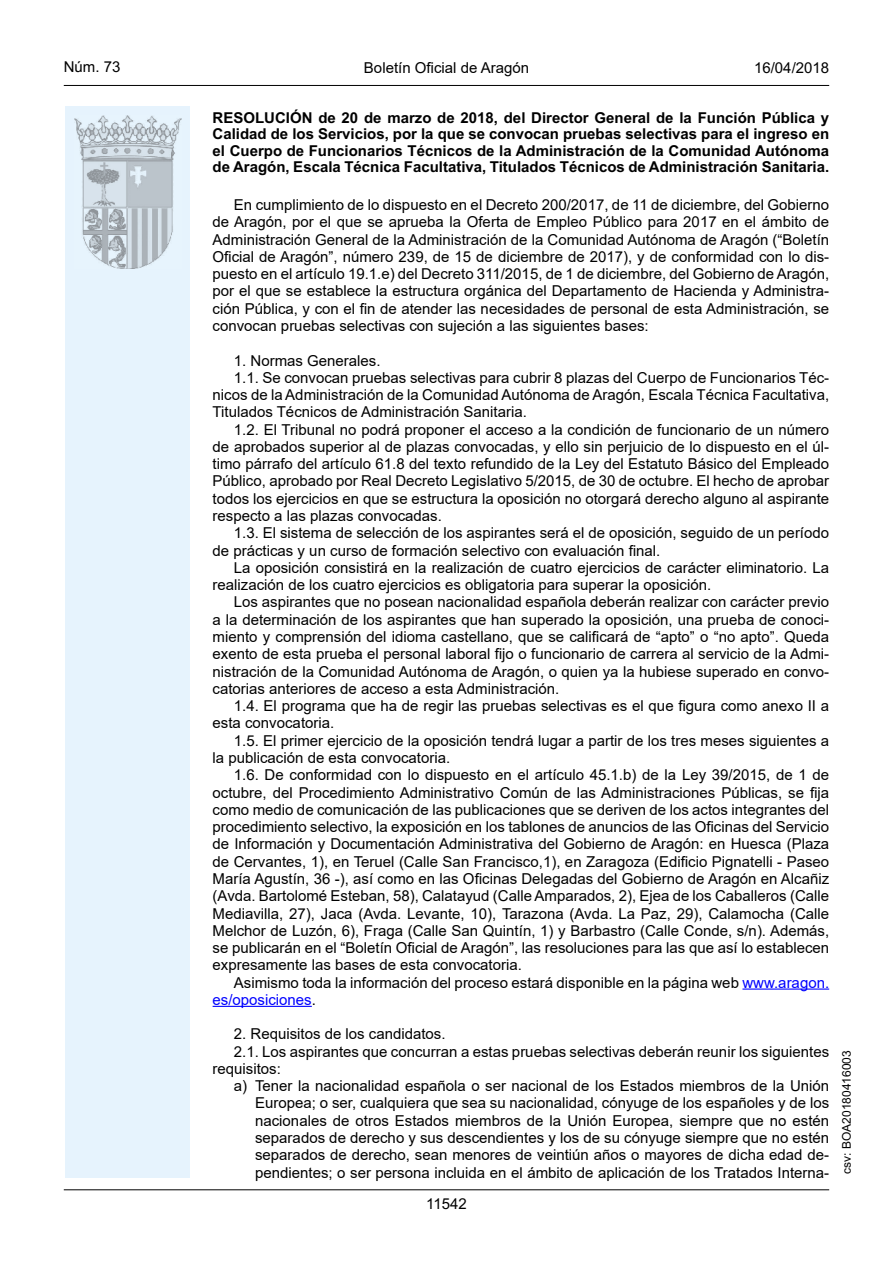
<style>
.page{position:relative;width:893px;height:1263px;background:#fff}
.page>*{position:absolute;margin:0;border:0;box-sizing:border-box;transform-origin:0 0}
.inicio_de_parrafo{font:15px/17.2px "Arial";color:#000}
.Sangrado_01{font:15px/17.2px "Arial";color:#000;text-align:justify}
.Titulo_text{font:700 15px/16.5px "Arial";color:#000;text-align:justify}
.estilo_head-c{font:15px "Arial";color:#000}
.estilo_head-d{font:15px "Arial MT2";color:#000}
.estilo_head-i{font:15px "Arial MT2";color:#000}
.numero_pagina{font:15px "Arial MT2";color:#000}
.estilo_head-i-2{font:12px "Arial MT2";color:#000}
.s1{color:#00f}
.s2{font-family:"Arial MT2"}
</style>
<div class="page">
<div style="left:65px;top:106px;width:125px;height:1072px;background:#e6f3fd"></div>
<img style="left:75px;top:115px;width:106px;height:153px">
<hr style="left:64px;top:85px;width:765px;height:1px;background:#000">
<hr style="left:64px;top:1189px;width:765px;height:1px;background:#000">
<hr style="left:742px;top:988px;width:87px;height:2px;background:#00f">
<hr style="left:213px;top:1006px;width:99px;height:1px;background:#00f">
<p class="estilo_head-i" style="left:64px;top:57px;width:58px">Núm. 73</p>
<p class="estilo_head-c" style="left:364px;top:57px;width:167px">Boletín Oficial de Aragón</p>
<p class="estilo_head-d" style="left:754px;top:57px;width:77px">16/04/2018</p>
<p class="Titulo_text" style="left:213px;top:110px;width:618px">RESOLUCIÓN de 20 de marzo de 2018, del Director General de la Función Pública y Calidad de los Servicios, por la que se convocan pruebas selectivas para el ingreso en el Cuerpo de Funcionarios Técnicos de la Administración de la Comunidad Autónoma de Aragón, Escala Técnica Facultativa, Titulados Técnicos de Administración Sanitaria.</p>
<p class="inicio_de_parrafo" style="left:213px;top:196px;width:618px;text-align:justify;text-indent:21px">En cumplimiento de lo dispuesto en el Decreto 200/2017, de 11 de diciembre, del Gobierno de Aragón, por el que se aprueba la Oferta de Empleo Público para 2017 en el ámbito de Administración General de la Administración de la Comunidad Autónoma de Aragón (“Boletín Oficial de Aragón”, número 239, de 15 de diciembre de 2017), y de conformidad con lo dis&shy;puesto en el artículo 19.1.e) del Decreto 311/2015, de 1 de diciembre, del Gobierno de Aragón, por el que se establece la estructura orgánica del Departamento de Hacienda y Administra&shy;ción Pública, y con el fin de atender las necesidades de personal de esta Administración, se convocan pruebas selectivas con sujeción a las siguientes bases:</p>
<p class="inicio_de_parrafo" style="left:234px;top:351px;width:148px">1. Normas Generales.</p>
<p class="inicio_de_parrafo" style="left:213px;top:369px;width:618px;text-align:justify;text-indent:21px">1.1. Se convocan pruebas selectivas para cubrir 8 plazas del Cuerpo de Funcionarios Téc&shy;nicos de la Administración de la Comunidad Autónoma de Aragón, Escala Técnica Facultativa, Titulados Técnicos de Administración Sanitaria.</p>
<p class="inicio_de_parrafo" style="left:213px;top:421px;width:618px;text-align:justify;text-indent:21px">1.2. El Tribunal no podrá proponer el acceso a la condición de funcionario de un número de aprobados superior al de plazas convocadas, y ello sin perjuicio de lo dispuesto en el úl&shy;timo párrafo del artículo 61.8 del texto refundido de la Ley del Estatuto Básico del Empleado Público, aprobado por Real Decreto Legislativo 5/2015, de 30 de octubre. El hecho de aprobar todos los ejercicios en que se estructura la oposición no otorgará derecho alguno al aspirante respecto a las plazas convocadas.</p>
<p class="inicio_de_parrafo" style="left:213px;top:524px;width:618px;text-indent:21px">1.3. El sistema de selección de los aspirantes será el de oposición, seguido de un período de prácticas y un curso de formación selectivo con evaluación final.</p>
<p class="inicio_de_parrafo" style="left:213px;top:559px;width:618px;text-indent:21px">La oposición consistirá en la realización de cuatro ejercicios de carácter eliminatorio. La realización de los cuatro ejercicios es obligatoria para superar la oposición.</p>
<p class="inicio_de_parrafo" style="left:213px;top:593px;width:618px;text-align:justify;text-indent:21px">Los aspirantes que no posean nacionalidad española deberán realizar con carácter previo a la determinación de los aspirantes que han superado la oposición, una prueba de conoci&shy;miento y comprensión del idioma castellano, que se calificará de “apto” o “no apto”. Queda exento de esta prueba el personal laboral fijo o funcionario de carrera al servicio de la Admi&shy;nistración de la Comunidad Autónoma de Aragón, o quien ya la hubiese superado en convo&shy;catorias anteriores de acceso a esta Administración.</p>
<p class="inicio_de_parrafo" style="left:213px;top:697px;width:618px;text-indent:21px">1.4. El programa que ha de regir las pruebas selectivas es el que figura como anexo II a esta convocatoria.</p>
<p class="inicio_de_parrafo" style="left:213px;top:732px;width:618px;text-indent:21px">1.5. El primer ejercicio de la oposición tendrá lugar a partir de los tres meses siguientes a la publicación de esta convocatoria.</p>
<p class="inicio_de_parrafo" style="left:213px;top:766px;width:618px;text-align:justify;text-indent:21px">1.6. De conformidad con lo dispuesto en el artículo 45.1.b) de la Ley 39/2015, de 1 de octubre, del Procedimiento Administrativo Común de las Administraciones Públicas, se fija como medio de comunicación de las publicaciones que se deriven de los actos integrantes del procedimiento selectivo, la exposición en los tablones de anuncios de las Oficinas del Servicio de Información y Documentación Administrativa del Gobierno de Aragón: en Huesca (Plaza de Cervantes, 1), en Teruel (Calle San Francisco,1), en Zaragoza (Edificio Pignatelli - Paseo María Agustín, 36 -), así como en las Oficinas Delegadas del Gobierno de Aragón en Alcañiz (Avda. Bartolomé Esteban, 58), Calatayud (Calle Amparados, 2), Ejea de los Caballeros (Calle Mediavilla, 27), Jaca (Avda. Levante, 10), Tarazona (Avda. La Paz, 29), Calamocha (Calle Melchor de Luzón, 6), Fraga (Calle San Quintín, 1) y Barbastro (Calle Conde, s/n). Además, se publicarán en el “Boletín Oficial de Aragón”, las resoluciones para las que así lo establecen expresamente las bases de esta convocatoria.</p>
<p class="inicio_de_parrafo" style="left:213px;top:974px;width:618px;text-indent:21px">Asimismo toda la información del proceso estará disponible en la página web <span class="s1">www.aragon. es/oposiciones</span><span class="s2">.</span></p>
<p class="inicio_de_parrafo" style="left:234px;top:1025px;width:213px">2. Requisitos de los candidatos.</p>
<p class="inicio_de_parrafo" style="left:213px;top:1043px;width:618px;text-indent:21px">2.1. Los aspirantes que concurran a estas pruebas selectivas deberán reunir los siguientes requisitos:</p>
<p class="Sangrado_01" style="left:255px;top:1077px;width:576px;text-indent:-21px">a) Tener la nacionalidad española o ser nacional de los Estados miembros de la Unión Europea; o ser, cualquiera que sea su nacionalidad, cónyuge de los españoles y de los nacionales de otros Estados miembros de la Unión Europea, siempre que no estén separados de derecho y sus descendientes y los de su cónyuge siempre que no estén separados de derecho, sean menores de veintiún años o mayores de dicha edad de&shy;pendientes; o ser persona incluida en el ámbito de aplicación de los Tratados Interna<span class="s2">-</span></p>
<p class="numero_pagina" style="left:426px;top:1193px;width:42px">11542</p>
<p class="estilo_head-i-2" style="left:838px;top:1174px;width:125px;rotate:-90deg">csv: BOA20180416003</p>
</div>
